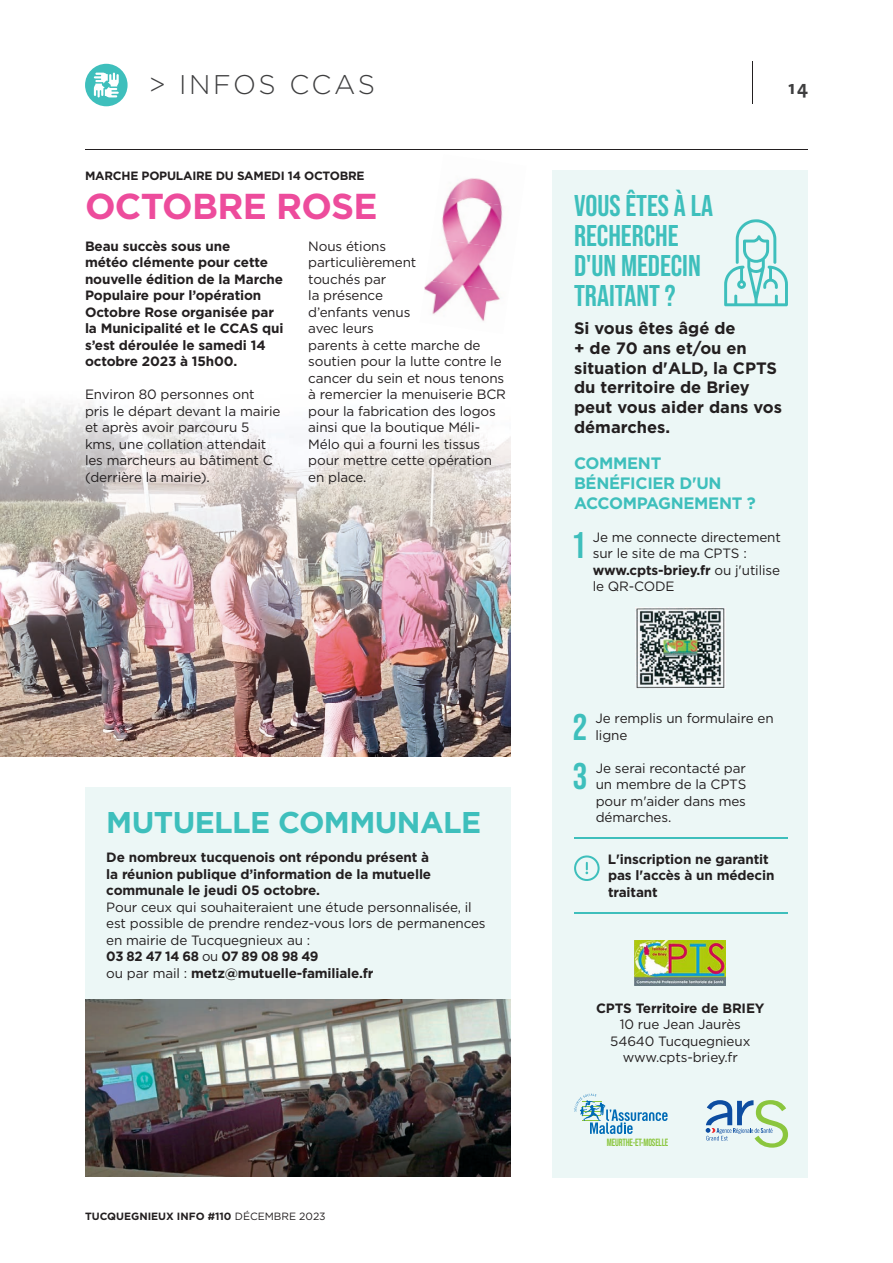
<style>
.page{position:relative;width:893px;height:1263px;background:#fff}
.page>*{position:absolute;margin:0;border:0;box-sizing:border-box;transform-origin:0 0}
.t1{font:700 37.05px "Bebas Neue Pro";color:#3ebfbc}
.t2{font:700 36px "Gotham";letter-spacing:-.02em;color:#ed4c9c}
.t3{font:700 30px/30px "Bebas Neue Pro";color:#3ebfbc}
.t4{font:700 30px "Gotham";letter-spacing:-.02em;color:#3ebfbc}
.t5{font:300 27px "Gotham";letter-spacing:.095em;color:#3e3e3f}
.t6{font:700 19.5px "The Sans";color:#3e3e3f}
.t7{font:700 16.5px/19.8px "Gotham";color:#231f20}
.t8{font:700 16.5px/19.8px "Gotham";letter-spacing:-.02em;color:#3ebfbc}
.t9{font:13.5px/16.5px "Gotham";letter-spacing:-.01em;color:#231f20}
.t10{font:700 13.5px/16.5px "Gotham";letter-spacing:-.01em;color:#231f20}
.t11{font:700 12px "Gotham";letter-spacing:-.02em;color:#231f20}
.t12{font:700 10.5px "Gotham";color:#231f20}
.t13{font:700 10.5px "Bebas Neue Pro";letter-spacing:-.02em;color:#8bc63e;scale:.91 1}
.s1{font-weight:700}
.s2{font-weight:400}
</style>
<div class="page">
<hr style="left:85px;top:149px;width:723px;height:1px;background:#231f20">
<img style="left:0;top:402px;width:510px;height:354px">
<hr style="left:752px;top:62px;width:1px;height:42px;background:#231f20">
<div style="left:85px;top:64px;width:43px;height:42px;background:#3ebfbc;border-radius:50%"></div>
<svg style="left:94px;top:72px;width:25px;height:26px"></svg>
<div style="left:85px;top:788px;width:425px;height:211px;background:#ecf7f6"></div>
<img style="left:85px;top:999px;width:425px;height:178px">
<img style="left:448px;top:178px;width:52px;height:18px">
<img style="left:442px;top:196px;width:61px;height:42px">
<img style="left:432px;top:238px;width:65px;height:42px">
<img style="left:424px;top:280px;width:76px;height:41px">
<div style="left:553px;top:170px;width:255px;height:1008px;background:#ecf7f6"></div>
<hr style="left:574px;top:837px;width:214px;height:2px;background:#3ebfbc">
<svg style="left:574px;top:855px;width:26px;height:26px"></svg>
<hr style="left:574px;top:912px;width:214px;height:1px;background:#3ebfbc">
<img style="left:636px;top:608px;width:89px;height:81px">
<svg style="left:724px;top:219px;width:64px;height:87px"></svg>
<svg style="left:706px;top:1100px;width:82px;height:48px"></svg>
<svg style="left:574px;top:1094px;width:94px;height:40px"></svg>
<img style="left:634px;top:941px;width:91px;height:45px">
<h3 class="t5" style="left:149px;top:67px;width:228px">&gt; INFOS CCAS</h3>
<h3 class="t6" style="left:788px;top:71px;width:21px">14</h3>
<p class="t11" style="left:85px;top:167px;width:281px">MARCHE POPULAIRE DU SAMEDI 14 OCTOBRE</p>
<h2 class="t2" style="left:85px;top:182px;width:294px">OCTOBRE ROSE</h2>
<p class="t10" style="left:85px;top:238px;width:200px">Beau succès sous une<br>météo clémente pour cette nouvelle édition de la Marche<br>Populaire pour l’opération<br>Octobre Rose organisée par la Municipalité et le CCAS qui s’est déroulée le samedi 14 octobre 2023 à 15h00.</p>
<p class="t9" style="left:85px;top:386px;width:197px">Environ 80 personnes ont pris le départ devant la mairie et après avoir parcouru 5 kms, une collation attendait les marcheurs au bâtiment C (derrière la mairie).</p>
<p class="t9" style="left:308px;top:237px;width:199px">Nous étions<br>particulièrement<br>touchés par<br>la présence<br>d’enfants venus<br>avec leurs<br>parents à cette marche de soutien pour la lutte contre le cancer du sein et nous tenons à remercier la menuiserie BCR pour la fabrication des logos ainsi que la boutique Méli-<br>Mélo qui a fourni les tissus pour mettre cette opération en place.</p>
<h3 class="t4" style="left:106px;top:802px;width:376px">MUTUELLE COMMUNALE</h3>
<p class="t10" style="left:106px;top:849px;width:326px">De nombreux tucquenois ont répondu présent à la réunion publique d’information de la mutuelle communale le jeudi 05 octobre.</p>
<p class="t9" style="left:106px;top:898px;width:381px">Pour ceux qui souhaiteraient une étude personnalisée, il est possible de prendre rendez-vous lors de permanences en mairie de Tucquegnieux au :<br><span class="s1">03 82 47 14 68</span> ou <span class="s1">07 89 08 98 49<br></span>ou par mail : <span class="s1">metz@mutuelle-familiale.fr</span></p>
<p class="t12" style="left:85px;top:1210px;width:242px">TUCQUEGNIEUX INFO #110 <span class="s2">DÉCEMBRE 2023</span></p>
<h3 class="t3" style="left:574px;top:190px;width:141px">VOUS ÊTES À LA<br>RECHERCHE<br>D'UN MEDECIN<br>TRAITANT ?</h3>
<p class="t7" style="left:574px;top:318px;width:210px">Si vous êtes âgé de<br>+ de 70 ans et/ou en situation d'ALD, la CPTS du territoire de Briey peut vous aider dans vos démarches.</p>
<p class="t8" style="left:574px;top:453px;width:183px">COMMENT<br>BÉNÉFICIER D'UN<br>ACCOMPAGNEMENT ?</p>
<h1 class="t1" style="left:573px;top:524px;width:12px">1</h1>
<p class="t9" style="left:593px;top:529px;width:190px">Je me connecte directement sur le site de ma CPTS : <span class="s1">www.cpts-briey.fr</span> ou j'utilise le QR-CODE</p>
<h1 class="t1" style="left:573px;top:706px;width:15px">2</h1>
<p class="t9" style="left:595px;top:710px;width:180px">Je remplis un formulaire en ligne</p>
<h1 class="t1" style="left:573px;top:755px;width:15px">3</h1>
<p class="t9" style="left:596px;top:760px;width:152px;text-align:justify">Je serai recontacté par un membre de la CPTS pour m'aider dans mes démarches.</p>
<p class="t10" style="left:608px;top:851px;width:168px">L'inscription ne garantit pas l'accès à un médecin traitant</p>
<p class="t10" style="left:596px;top:999px;width:170px">CPTS Territoire de BRIEY</p>
<p class="t9" style="left:610px;top:1016px;width:142px;text-align:center">10 rue Jean Jaurès<br>54640 Tucquegnieux www.cpts-briey.fr</p>
<p class="t13" style="left:607px;top:1136px;width:69px">MEURTHE-ET-MOSELLE</p>
</div>
